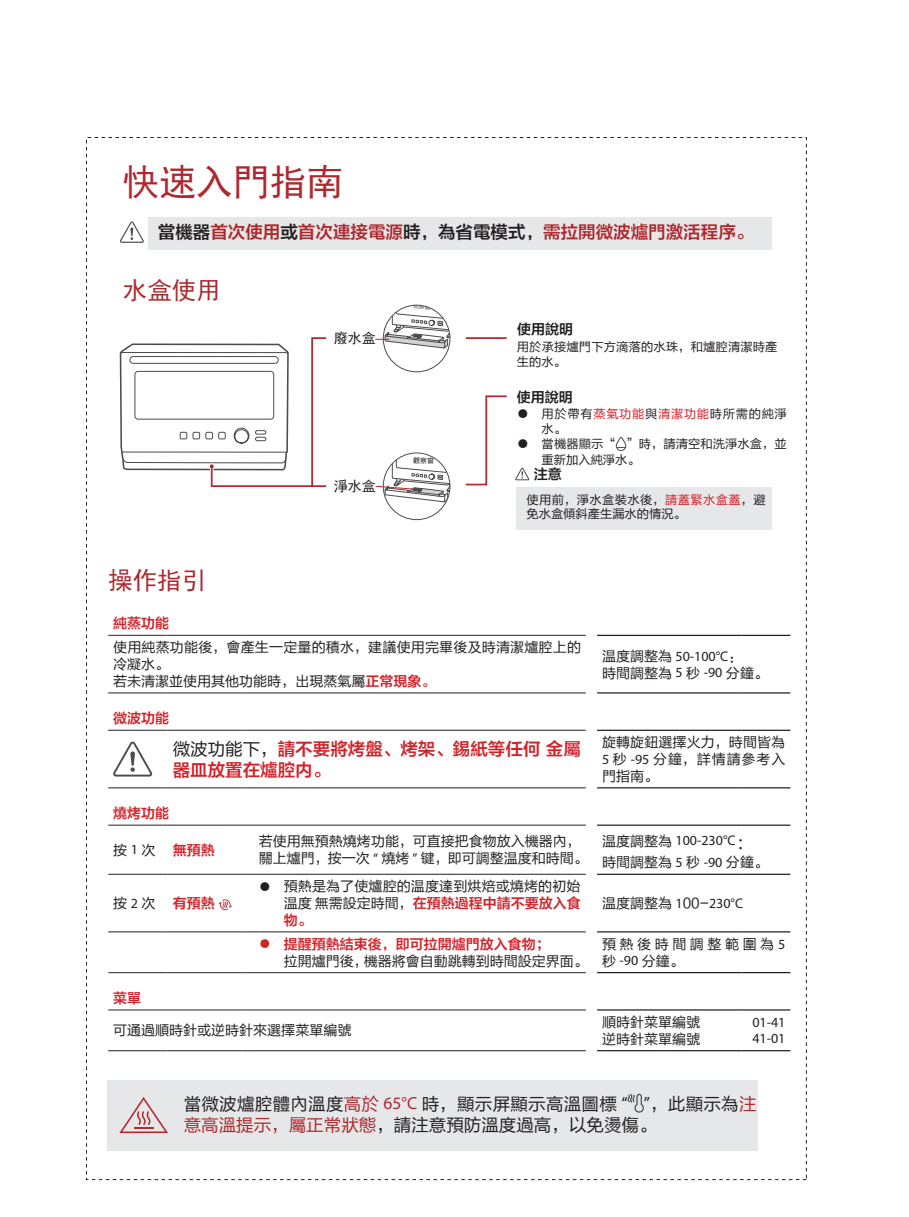
<style>
.page{position:relative;width:909px;height:1217px;background:#fff}
.page>*{position:absolute;margin:0;border:0;box-sizing:border-box;transform-origin:0 0}
.t1{font:36.75px "Sim Hei";color:#ad292e}
.t2{font:24.5px "Sim Hei";color:#ad292e}
.t3{font:17.5px/21.7px "FZLTHK GBK1 0";letter-spacing:.015em;color:#231f20}
.t4{font:17.5px "FZLTZCHK GBK1 0";color:#ad292e}
.t5{font:17.5px/21px "FZLTZCHK GBK1 0";color:#d1232a}
.t6{font:14px/16.8px "FZLTHK GBK1 0";color:#231f20}
.t7{font:14px/16.8px "FZLTZCHK GBK1 0";color:#d1232a}
.t8{font:14px/16.8px "Myriad Pro";color:#231f20}
.t9{font:14px/16.8px "FZLTHK GBK1 0";letter-spacing:.255em;color:#231f20}
.t10{font:14px "FZLTZCHK GBK1 0";color:#231f20}
.t11{font:14px "Sim Hei";color:#231f20}
.t12{font:12.25px/14.7px "FZLTHK GBK1 0";letter-spacing:.015em;color:#231f20}
.t13{font:12.25px/14.7px "FZLTHK GBK1 0";letter-spacing:.035em;color:#231f20}
.t14{font:12.25px/14.7px "FZLTHK GBK1 0";letter-spacing:.055em;color:#231f20}
.t15{font:7px "Sim Hei";color:#231f20}
.s1{color:#231f20}
.s2{color:#d1232a}
.s3{font-family:"FZLTZCHK GBK1 0";color:#d1232a}
.s4{font-family:"FZLTHK GBK1 0"}
.s5{font-family:"Myriad Pro"}
.s6{font-family:"FZLTHK GBK1 0";color:#231f20}
.s7{font-family:"Myriad Pro";color:#231f20}
.s8{font-family:"Adobe Song Std";font-weight:300;font-size:21px}
.s9{font-size:12.25px}
.s10{font-family:"FZLTHK GBK1 0";font-size:12.25px}
.s11{color:#ad292e}
.s12{font-family:"Myriad Pro";color:#ad292e}
</style>
<div class="page">
<svg style="left:465px;top:337px;width:42px;height:149px"></svg>
<svg style="left:515px;top:467px;width:14px;height:14px"></svg>
<div style="left:515px;top:487px;width:256px;height:42px;background:#e6e7e9"></div>
<div style="left:148px;top:217px;width:623px;height:33px;background:#e6e7e9"></div>
<svg style="left:119px;top:221px;width:170px;height:568px"></svg>
<div style="left:150px;top:483px;width:170px;height:6px;background:#fff"></div>
<svg style="left:119px;top:336px;width:208px;height:152px"></svg>
<svg style="left:375px;top:304px;width:75px;height:216px"></svg>
<svg style="left:615px;top:437px;width:11px;height:14px"></svg>
<hr style="left:108px;top:635px;width:60px;height:1px;background:#4b4c4d">
<hr style="left:168px;top:635px;width:74px;height:1px;background:#4b4c4d">
<svg style="left:242px;top:635px;width:12px;height:1px"></svg>
<hr style="left:254px;top:635px;width:331px;height:1px;background:#4b4c4d">
<hr style="left:108px;top:692px;width:60px;height:1px;background:#4b4c4d">
<hr style="left:168px;top:692px;width:74px;height:1px;background:#4b4c4d">
<svg style="left:242px;top:692px;width:12px;height:1px"></svg>
<hr style="left:254px;top:692px;width:331px;height:1px;background:#4b4c4d">
<hr style="left:108px;top:729px;width:60px;height:2px;background:#4b4c4d">
<hr style="left:168px;top:729px;width:74px;height:2px;background:#4b4c4d">
<svg style="left:242px;top:729px;width:12px;height:2px"></svg>
<hr style="left:254px;top:729px;width:331px;height:2px;background:#4b4c4d">
<hr style="left:108px;top:787px;width:60px;height:1px;background:#4b4c4d">
<hr style="left:168px;top:787px;width:74px;height:1px;background:#4b4c4d">
<svg style="left:242px;top:787px;width:12px;height:1px"></svg>
<hr style="left:254px;top:787px;width:331px;height:1px;background:#4b4c4d">
<hr style="left:108px;top:824px;width:60px;height:2px;background:#4b4c4d">
<hr style="left:168px;top:824px;width:74px;height:2px;background:#4b4c4d">
<svg style="left:242px;top:824px;width:12px;height:2px"></svg>
<hr style="left:254px;top:824px;width:331px;height:2px;background:#4b4c4d">
<hr style="left:108px;top:873px;width:60px;height:2px;background:#4b4c4d">
<hr style="left:168px;top:873px;width:74px;height:2px;background:#4b4c4d">
<svg style="left:242px;top:873px;width:12px;height:2px"></svg>
<hr style="left:254px;top:873px;width:331px;height:2px;background:#4b4c4d">
<hr style="left:108px;top:931px;width:60px;height:1px;background:#4b4c4d">
<hr style="left:168px;top:931px;width:74px;height:1px;background:#4b4c4d">
<svg style="left:242px;top:931px;width:12px;height:1px"></svg>
<hr style="left:254px;top:931px;width:331px;height:1px;background:#4b4c4d">
<hr style="left:108px;top:972px;width:60px;height:1px;background:#4b4c4d">
<hr style="left:168px;top:972px;width:74px;height:1px;background:#4b4c4d">
<svg style="left:242px;top:972px;width:12px;height:1px"></svg>
<hr style="left:254px;top:972px;width:331px;height:1px;background:#4b4c4d">
<hr style="left:108px;top:1009px;width:60px;height:1px;background:#4b4c4d">
<hr style="left:168px;top:1009px;width:74px;height:1px;background:#4b4c4d">
<svg style="left:242px;top:1009px;width:12px;height:1px"></svg>
<hr style="left:254px;top:1009px;width:331px;height:1px;background:#4b4c4d">
<hr style="left:108px;top:1050px;width:60px;height:1px;background:#4b4c4d">
<hr style="left:168px;top:1050px;width:74px;height:1px;background:#4b4c4d">
<svg style="left:242px;top:1050px;width:12px;height:1px"></svg>
<hr style="left:254px;top:1050px;width:331px;height:1px;background:#4b4c4d">
<hr style="left:597px;top:635px;width:144px;height:1px;background:#231f20">
<hr style="left:741px;top:635px;width:49px;height:1px;background:#231f20">
<hr style="left:597px;top:692px;width:144px;height:1px;background:#231f20">
<hr style="left:741px;top:692px;width:49px;height:1px;background:#231f20">
<hr style="left:597px;top:729px;width:144px;height:2px;background:#231f20">
<hr style="left:741px;top:729px;width:49px;height:2px;background:#231f20">
<hr style="left:597px;top:787px;width:144px;height:1px;background:#231f20">
<hr style="left:741px;top:787px;width:49px;height:1px;background:#231f20">
<hr style="left:597px;top:824px;width:144px;height:2px;background:#231f20">
<hr style="left:741px;top:824px;width:49px;height:2px;background:#231f20">
<hr style="left:597px;top:873px;width:144px;height:2px;background:#231f20">
<hr style="left:741px;top:873px;width:49px;height:2px;background:#231f20">
<hr style="left:597px;top:931px;width:144px;height:1px;background:#231f20">
<hr style="left:741px;top:931px;width:49px;height:1px;background:#231f20">
<hr style="left:597px;top:972px;width:144px;height:1px;background:#231f20">
<hr style="left:741px;top:972px;width:49px;height:1px;background:#231f20">
<hr style="left:597px;top:1009px;width:144px;height:1px;background:#231f20">
<hr style="left:741px;top:1009px;width:49px;height:1px;background:#231f20">
<hr style="left:597px;top:1050px;width:144px;height:1px;background:#231f20">
<hr style="left:741px;top:1050px;width:49px;height:1px;background:#231f20">
<svg style="left:113px;top:740px;width:41px;height:38px"></svg>
<svg style="left:218px;top:899px;width:14px;height:11px"></svg>
<div style="left:107px;top:1080px;width:651px;height:70px;background:#e6e7e9"></div>
<svg style="left:119px;top:1097px;width:49px;height:36px"></svg>
<svg style="left:627px;top:1093px;width:17px;height:19px"></svg>
<h1 class="t1" style="left:123px;top:164px;width:222px">快速入門指南</h1>
<p class="t4" style="left:158px;top:223px;width:596px"><span class="s1">當機器</span>首次使用<span class="s1">或</span>首次連接電源<span class="s1">時，為省電模式，</span>需拉開微波爐門激活程序。</p>
<h2 class="t2" style="left:123px;top:278px;width:99px">水盒使用</h2>
<h2 class="t2" style="left:108px;top:568px;width:99px">操作指引</h2>
<p class="t11" style="left:334px;top:331px;width:43px">廢水盒</p>
<p class="t11" style="left:334px;top:478px;width:43px">淨水盒</p>
<p class="t15" style="left:413px;top:457px;width:22px">觀察窗</p>
<p class="t10" style="left:517px;top:321px;width:57px">使用說明</p>
<p class="t12" style="left:516px;top:340px;width:262px">用於承接爐門下方滴落的水珠，和爐腔清潔時產生的水。</p>
<p class="t10" style="left:516px;top:389px;width:57px">使用說明</p>
<p class="t14" style="left:541px;top:407px;width:246px;text-indent:-25px">● 用於帶有<span class="s2">蒸氣功能</span>與<span class="s2">清潔功能</span>時所需的純淨水。</p>
<p class="t12" style="left:541px;top:437px;width:246px;line-height:15.6px;text-indent:-25px">● 當機器顯示“ ”時，請清空和洗淨水盒，並重新加入純淨水。</p>
<p class="t13" style="left:526px;top:492px;width:241px">使用前，淨水盒裝水後，<span class="s2">請蓋緊水盒蓋</span>，避免水盒傾斜產生漏水的情況。</p>
<p class="t10" style="left:533px;top:467px;width:29px">注意</p>
<p class="t7" style="left:113px;top:615px;width:57px">純蒸功能</p>
<p class="t6" style="left:113px;top:639px;width:469px">使用純蒸功能後，會產生一定量的積水，建議使用完畢後及時清潔爐腔上的冷凝水。<br>若未清潔並使用其他功能時，出現蒸氣屬<span class="s3">正常現象</span><span class="s2">。</span></p>
<p class="t8" style="left:602px;top:647px;width:142px"><span class="s4">温度調整為</span> 50-100°C<span class="s4">：</span></p>
<p class="t6" style="left:602px;top:664px;width:167px">時間調整為 <span class="s5">5</span> 秒 <span class="s5">-90</span> 分鐘。</p>
<p class="t7" style="left:113px;top:710px;width:57px">微波功能</p>
<p class="t5" style="left:173px;top:738px;width:409px"><span class="s6">微波功能下，</span>請不要將烤盤、烤架、錫紙等任何 金屬器皿放置在爐腔内。</p>
<p class="t6" style="left:602px;top:734px;width:185px;text-align:justify">旋轉旋鈕選擇火力，時間皆為<span class="s5">5</span> 秒 <span class="s5">-95</span> 分鐘，詳情請參考入門指南。</p>
<p class="t7" style="left:113px;top:805px;width:57px">燒烤功能</p>
<p class="t7" style="left:113px;top:842px;width:103px"><span class="s6">按</span><span class="s7">1</span><span class="s6">次</span> 無預熱</p>
<p class="t6" style="left:259px;top:833px;width:330px">若使用無預熱燒烤功能，可直接把食物放入機器內，關上爐門，按一次 <span class="s5">“</span> 燒烤 <span class="s5">”</span> 键，即可調整温度和時間。</p>
<p class="t8" style="left:602px;top:832px;width:156px"><span class="s4">温度調整為</span> 100-230°C<span class="s8">：</span></p>
<p class="t6" style="left:602px;top:854px;width:167px">時間調整為 <span class="s5">5</span> 秒 <span class="s5">-90</span> 分鐘。</p>
<p class="t7" style="left:113px;top:895px;width:103px"><span class="s6">按</span><span class="s7">2</span><span class="s6">次</span> 有預熱</p>
<p class="t6" style="left:259px;top:878px;width:323px"><span class="s9">●</span> 預熱是為了使爐腔的温度達到烘焙或燒烤的初始</p>
<p class="t7" style="left:284px;top:895px;width:298px"><span class="s6">温度無需設定時間，</span>在預熱過程中請不要放入食物。</p>
<p class="t6" style="left:602px;top:895px;width:142px">温度調整為 <span class="s5">1</span>00-<span class="s5">230°C</span></p>
<p class="t7" style="left:259px;top:936px;width:292px"><span class="s10">●</span> 提醒預熱結束後，即可拉開爐門放入食物；</p>
<p class="t6" style="left:284px;top:952px;width:305px">拉開爐門後，機器將會自動跳轉到時間設定界面。</p>
<p class="t9" style="left:602px;top:936px;width:185px">預熱後時間調整範圍為 <span class="s5">5</span>秒 <span class="s5">-90</span> 分鐘。</p>
<p class="t7" style="left:113px;top:990px;width:29px">菜單</p>
<p class="t6" style="left:113px;top:1022px;width:239px">可通過順時針或逆時針來選擇菜單編號</p>
<p class="t6" style="left:602px;top:1014px;width:99px">順時針菜單編號逆時針菜單編號</p>
<p class="t8" style="left:752px;top:1013px;width:35px">01-41<br>41-01</p>
<p class="t3" style="left:184px;top:1093px;width:574px">當微波爐腔體內溫度<span class="s11">高於</span> <span class="s12">65°C</span> 時，顯示屏顯示高溫圖標 <span class="s5">“ ”</span>，此顯示為<span class="s11">注意高溫提示，屬正常狀態</span>，請注意預防溫度過高，以免燙傷。</p>
</div>
